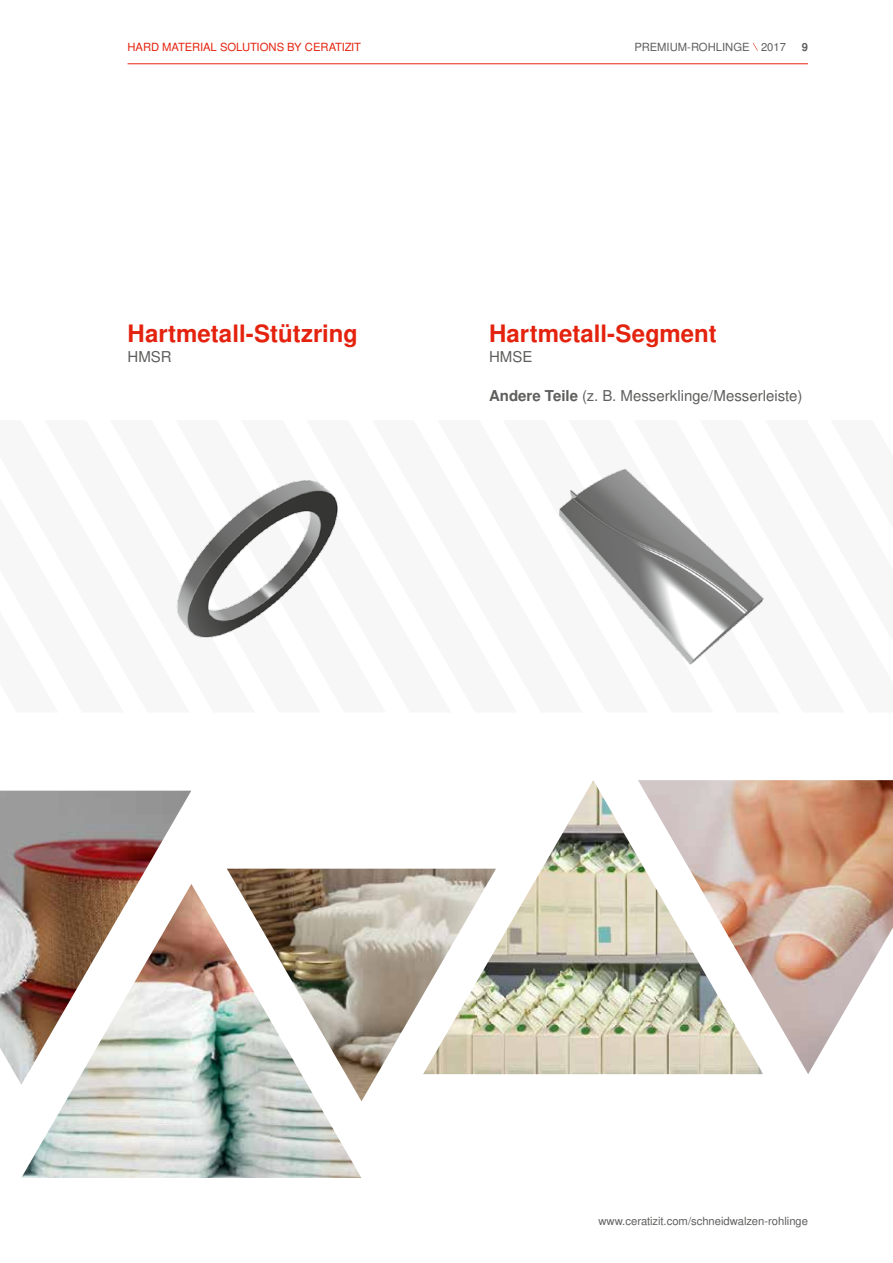
<style>
.page{position:relative;width:893px;height:1263px;background:#fff}
.page>*{position:absolute;margin:0;border:0;box-sizing:border-box;transform-origin:0 0}
.t1{font:700 24px "Nimbus San L";color:#e4230e}
.t2{font:15px "Nimbus San L";color:#5e5e5d}
.t3{font:11.25px "Nimbus San L";color:#5e5e5d}
.t4{font:11.25px "Nimbus San L";letter-spacing:-.01em;color:#e4230e}
.t5{font:700 11.25px "Nimbus San L";color:#5e5e5d}
.s1{font-weight:700}
</style>
<div class="page">
<hr style="left:128px;top:64px;width:680px;height:1px;background:#e4230e">
<svg style="left:753px;top:43px;width:5px;height:8px"></svg>
<img style="left:176px;top:480px;width:162px;height:158px">
<img style="left:559px;top:468px;width:205px;height:197px">
<img style="left:0;top:791px;width:191px;height:293px">
<img style="left:763px;top:780px;width:130px;height:294px">
<img style="left:21px;top:884px;width:340px;height:294px">
<img style="left:227px;top:869px;width:269px;height:232px">
<img style="left:423px;top:780px;width:340px;height:294px">
<p class="t4" style="left:128px;top:40px;width:235px">HARD MATERIAL SOLUTIONS BY CERATIZIT</p>
<p class="t3" style="left:635px;top:40px;width:153px">PREMIUM-ROHLINGE 2017</p>
<p class="t5" style="left:802px;top:40px;width:8px">9</p>
<h1 class="t1" style="left:128px;top:319px;width:232px">Hartmetall-Stützring</h1>
<h2 class="t2" style="left:128px;top:347px;width:46px">HMSR</h2>
<h1 class="t1" style="left:489px;top:319px;width:229px">Hartmetall-Segment</h1>
<h2 class="t2" style="left:489px;top:347px;width:45px">HMSE</h2>
<h2 class="t2" style="left:489px;top:386px;width:315px"><span class="s1">Andere Teile</span> (z. B. Messerklinge/Messerleiste)</h2>
<p class="t3" style="left:598px;top:1214px;width:211px">www.ceratizit.com/schneidwalzen-rohlinge</p>
</div>
